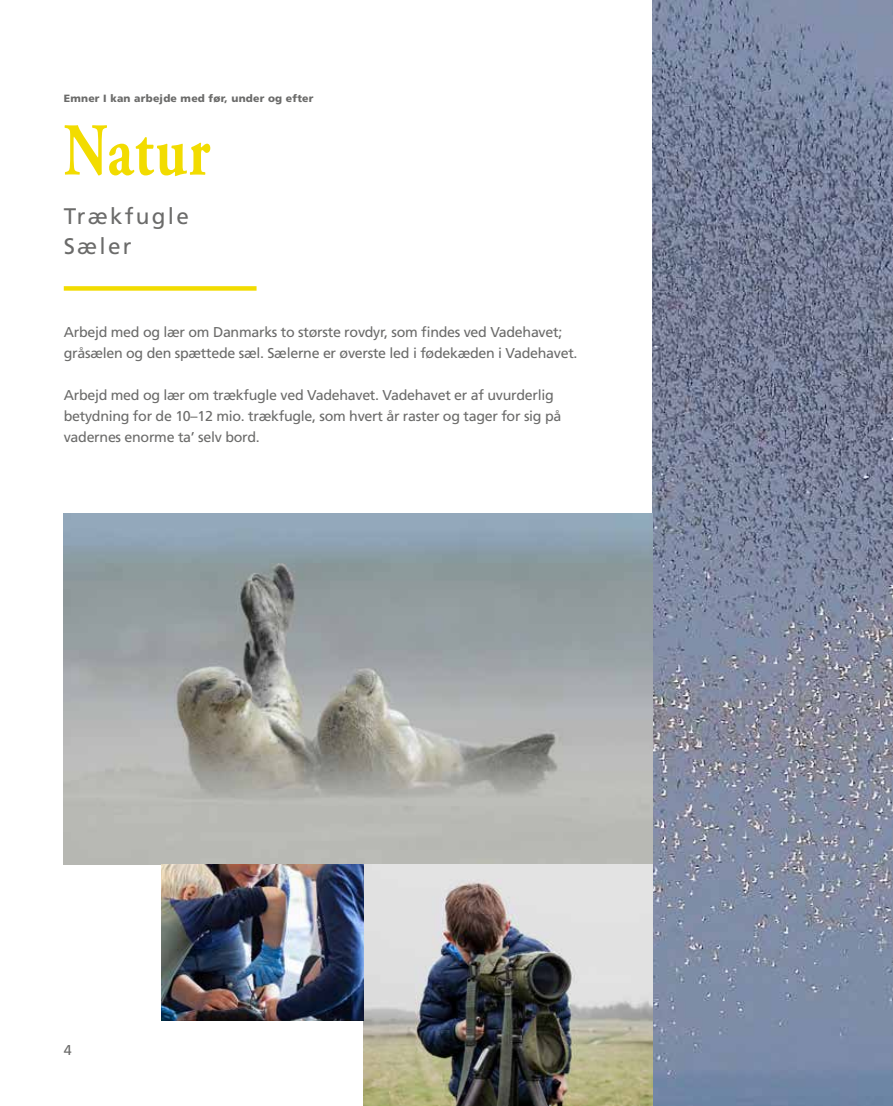
<style>
.page{position:relative;width:893px;height:1106px;background:#fff}
.page>*{position:absolute;margin:0;border:0;box-sizing:border-box;transform-origin:0 0}
.t1{font:700 74.25px "Adobe Garamond Pro";letter-spacing:.03em;color:#f2dc00;scale:.78 1}
.t2{font:22.5px/30px "Frutiger";letter-spacing:.1em;color:#6b6b6a}
.t3{font:14.25px/21px "Frutiger";letter-spacing:-.02em;color:#6b6b6a}
.t4{font:900 10.5px "Frutiger";letter-spacing:.02em;color:#6b6b6a}
</style>
<div class="page">
<img style="left:652px;top:0;width:241px;height:1106px">
<img style="left:64px;top:513px;width:588px;height:351px">
<img style="left:364px;top:864px;width:288px;height:242px">
<img style="left:162px;top:864px;width:202px;height:156px">
<div style="left:64px;top:286px;width:193px;height:5px;background:#f2dc00"></div>
<p class="t4" style="left:64px;top:92px;width:251px">Emner I kan arbejde med før, under og efter</p>
<h1 class="t1" style="left:64px;top:108px;width:189px">Natur</h1>
<h2 class="t2" style="left:64px;top:201px;width:127px">Trækfugle<br>Sæler</h2>
<p class="t3" style="left:64px;top:321px;width:515px">Arbejd med og lær om Danmarks to største rovdyr, som findes ved Vadehavet; gråsælen og den spættede sæl. Sælerne er øverste led i fødekæden i Vadehavet.</p>
<p class="t3" style="left:64px;top:384px;width:499px">Arbejd med og lær om trækfugle ved Vadehavet. Vadehavet er af uvurderlig betydning for de 10–12 mio. trækfugle, som hvert år raster og tager for sig på vadernes enorme ta’ selv bord.</p>
<p class="t3" style="left:64px;top:1039px;width:9px">4</p>
</div>
